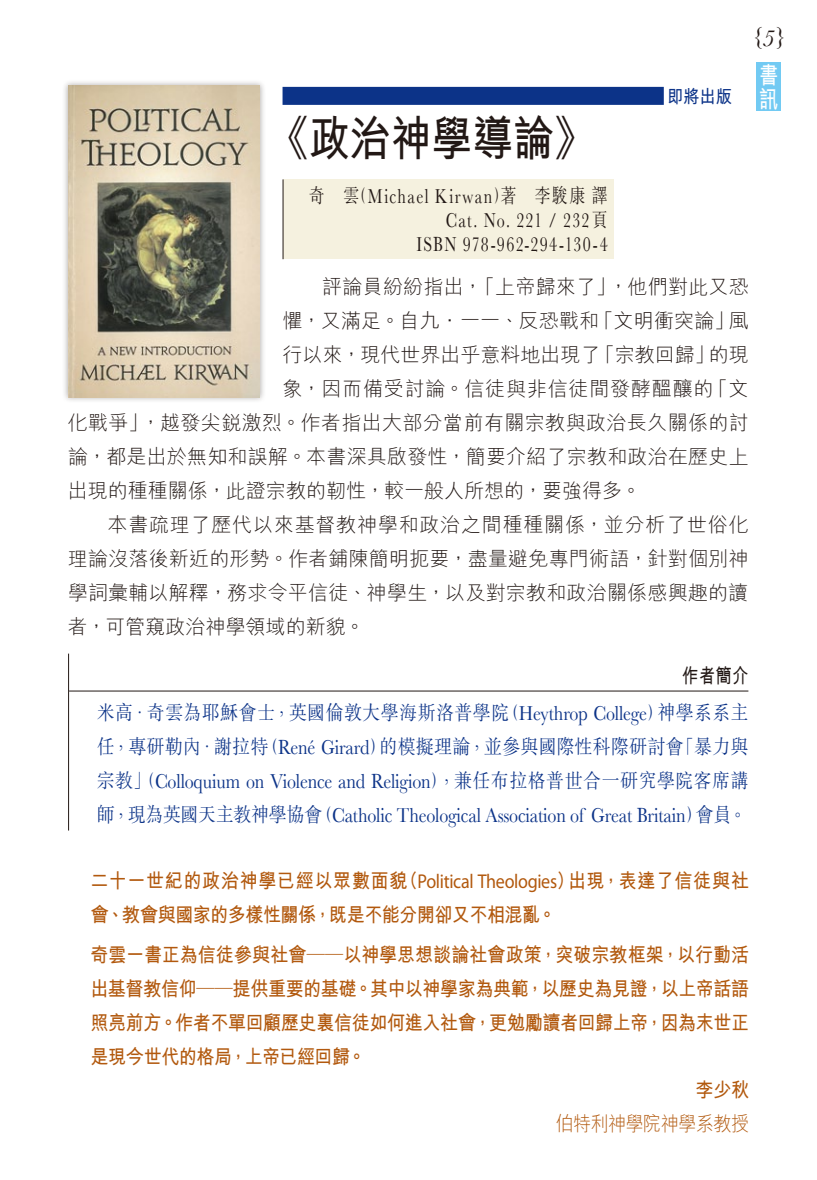
<style>
.page{position:relative;width:817px;height:1180px;background:#fff}
.page>*{position:absolute;margin:0;border:0;box-sizing:border-box;transform-origin:0 0}
.t1{font:700 48px "M Hei HK";color:#221815;scale:.85 1}
.t2{font:italic 24px "Baskerville";color:#221815}
.t3{font:700 24px/24px "M Hei HK";color:#fff;scale:.8 1}
.t4{font:21px/34px "Baskerville";letter-spacing:-.01em;color:#0c3388;scale:.86 1}
.t5{font:21px/24px "Baskerville";letter-spacing:.08em;color:#221815;text-align:right;scale:.76 1}
.t6{font:300 20px "M Hei HK";letter-spacing:.01em;color:#221815}
.t7{font:700 20px "M Hei HK";letter-spacing:-.015em;color:#b2590e;scale:.9 1}
.t8{font:300 20px/34px "M Sung HK";letter-spacing:.015em;color:#0c3388;scale:.9 1}
.t9{font:700 20px/34px "M Hei HK";letter-spacing:.025em;color:#b2590e;scale:.9 1}
.t10{font:300 20px "M Hei HK";letter-spacing:.04em;color:#221815}
.t11{font:300 20px "M Hei HK";letter-spacing:-.025em;color:#b2590e;scale:.9 1}
.t12{font:700 20px "M Hei HK";color:#221815;scale:.8 1}
.t13{font:700 18px "M Hei HK";color:#0c3388;scale:.9 1}
.s1{font-family:"M Sung HK";font-weight:300;font-size:20px}
.s2{font-family:"Baskerville";font-weight:400;font-size:21px}
.s3{font-family:"Myriad Pro";font-weight:400}
</style>
<div class="page">
<div style="left:756px;top:62px;width:24px;height:48px;background:#72caf3"></div>
<div style="left:282px;top:87px;width:381px;height:18px;background:#0c3388"></div>
<div style="left:283px;top:179px;width:330px;height:80px;background:#f5f1df"></div>
<hr style="left:282px;top:179px;width:1px;height:80px;background:#221815">
<hr style="left:69px;top:690px;width:679px;height:1px;background:#221815">
<hr style="left:68px;top:653px;width:1px;height:38px;background:#221815">
<hr style="left:68px;top:691px;width:1px;height:139px;background:#221815">
<div style="left:62px;top:79px;width:203px;height:324px;background:#221815;opacity:.35"></div>
<img style="left:68px;top:85px;width:192px;height:312px">
<p class="t13" style="left:667px;top:83px;width:73px">即將出版</p>
<p class="t2" style="left:752px;top:21px;width:35px">{5}</p>
<p class="t3" style="left:759px;top:61px;width:25px">書訊</p>
<h1 class="t1" style="left:268px;top:104px;width:386px">《政治神學導論》</h1>
<p class="t5" style="left:309px;top:184px;width:395px"><span class="s1">奇 雲（</span>Michael Kirwan<span class="s1">）著 李駿康譯<br></span>Cat. No. 221 / 232<span class="s1">頁<br></span>ISBN 978-962-294-130-4</p>
<p class="t6" style="left:322px;top:272px;width:428px">評論員紛紛指出，「上帝歸來了」，他們對此又恐</p>
<p class="t6" style="left:282px;top:306px;width:467px">懼，又滿足。自九．一一、反恐戰和「文明衝突論」風</p>
<p class="t6" style="left:282px;top:340px;width:467px">行以來，現代世界出乎意料地出現了「宗教回歸」的現</p>
<p class="t10" style="left:282px;top:374px;width:467px">象，因而備受討論。信徒與非信徒間發酵醞釀的「文</p>
<p class="t6" style="left:68px;top:408px;width:682px">化戰爭」，越發尖銳激烈。作者指出大部分當前有關宗教與政治長久關係的討</p>
<p class="t6" style="left:68px;top:442px;width:682px">論，都是出於無知和誤解。本書深具啟發性，簡要介紹了宗教和政治在歷史上</p>
<p class="t6" style="left:68px;top:476px;width:574px">出現的種種關係，此證宗教的靭性，較一般人所想的，要強得多。</p>
<p class="t10" style="left:107px;top:510px;width:642px">本書疏理了歷代以來基督教神學和政治之間種種關係，並分析了世俗化</p>
<p class="t6" style="left:68px;top:544px;width:682px">理論沒落後新近的形勢。作者鋪陳簡明扼要，盡量避免專門術語，針對個別神</p>
<p class="t6" style="left:68px;top:578px;width:682px">學詞彙輔以解釋，務求令平信徒、神學生，以及對宗教和政治關係感興趣的讀</p>
<p class="t6" style="left:67px;top:612px;width:298px">者，可管窺政治神學領域的新貌。</p>
<p class="t12" style="left:682px;top:660px;width:84px">作者簡介</p>
<p class="t8" style="left:97px;top:695px;width:725px">米高．奇雲為耶穌會士，英國倫敦大學海斯洛普學院（<span class="s2">Heythrop College</span>）神學系系主任，專研勒內．謝拉特（<span class="s2">René Girard</span>）的模擬理論，並參與國際性科際研討會「暴力與</p>
<p class="t4" style="left:96px;top:764px;width:759px"><span class="s1">宗教」（</span>Colloquium on Violence and Religion<span class="s1">），兼任布拉格普世合一研究學院客席講師，現為英國天主教神學協會（</span>Catholic Theological Association of Great Britain<span class="s1">）會員。</span></p>
<p class="t9" style="left:90px;top:861px;width:733px">二十一世紀的政治神學已經以眾數面貌（<span class="s3">Political Theologies</span>）出現，表達了信徒與社會、教會與國家的多樣性關係，既是不能分開卻又不相混亂。</p>
<p class="t7" style="left:91px;top:939px;width:733px">奇雲一書正為信徒參與社會──以神學思想談論社會政策，突破宗教框架，以行動活</p>
<p class="t7" style="left:90px;top:973px;width:733px">出基督教信仰──提供重要的基礎。其中以神學家為典範，以歷史為見證，以上帝話語</p>
<p class="t7" style="left:91px;top:1007px;width:733px">照亮前方。作者不單回顧歷史裏信徒如何進入社會，更勉勵讀者回歸上帝，因為末世正</p>
<p class="t7" style="left:91px;top:1041px;width:307px">是現今世代的格局，上帝已經回歸。</p>
<p class="t7" style="left:695px;top:1075px;width:61px">李少秋</p>
<p class="t11" style="left:555px;top:1109px;width:216px">伯特利神學院神學系教授</p>
</div>
